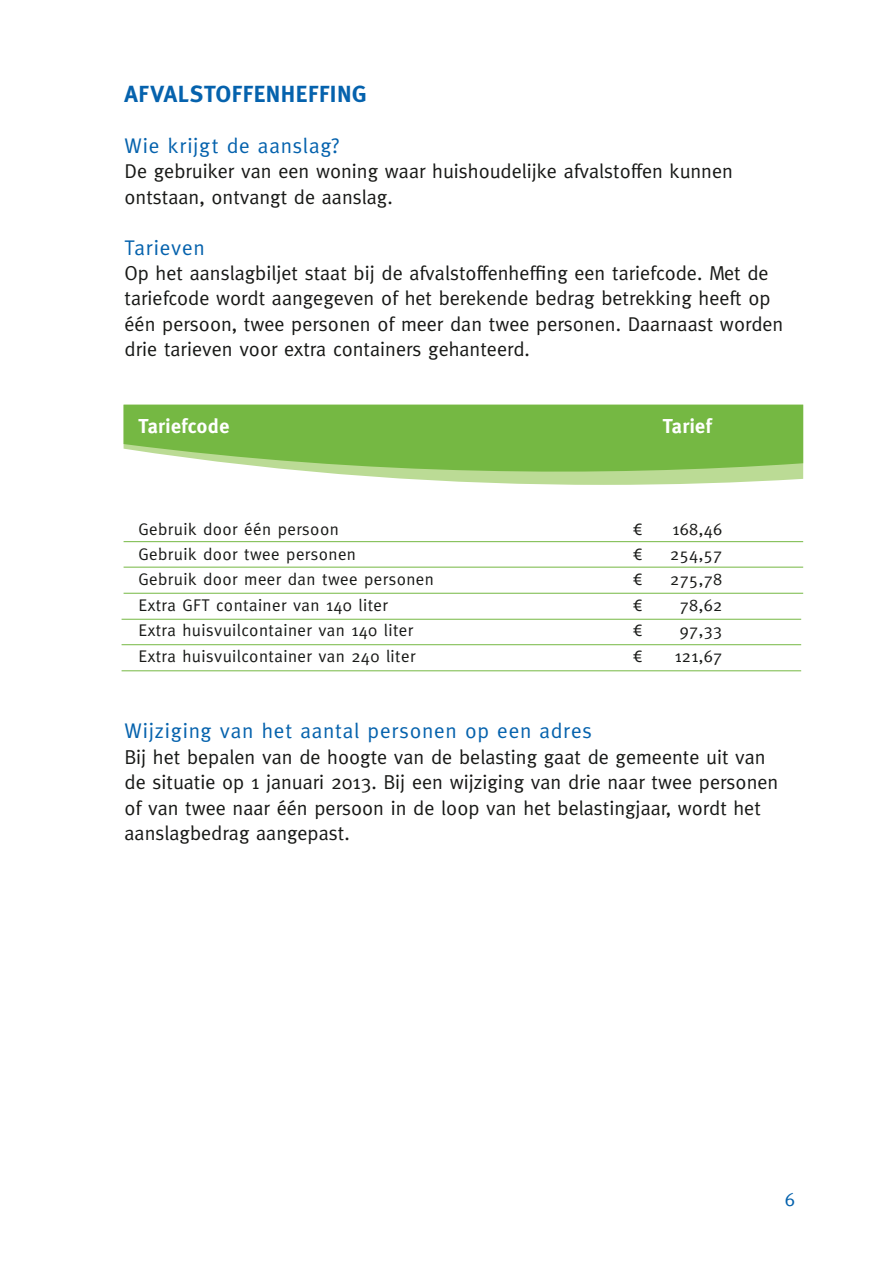
<style>
.page{position:relative;width:893px;height:1263px;background:#fff}
.page>*{position:absolute;margin:0;border:0;box-sizing:border-box;transform-origin:0 0}
.t1{font:700 23.4px "Meta";letter-spacing:.02em;color:#0562ad}
.t2{font:21.15px "Meta";letter-spacing:.035em;color:#0562ad}
.t3{font:20.1px/25.5px "Meta";color:#181917}
.t4{font:700 20.1px "Meta";letter-spacing:.025em;color:#fff}
.t5{font:19.05px "Meta";color:#0562ad}
.t6{font:16.95px "Meta";letter-spacing:.025em;color:#181917}
.t7{font:16.95px "Seravek Basic";color:#181917}
</style>
<div class="page">
<svg style="left:381px;top:477px;width:422px;height:8px;fill:#bbdb95"></svg>
<svg style="left:124px;top:405px;width:679px;height:72px;background:#85c057"></svg>
<hr style="left:124px;top:541px;width:679px;height:1px;background:#75b843">
<hr style="left:124px;top:567px;width:679px;height:1px;background:#75b843">
<hr style="left:124px;top:593px;width:679px;height:1px;background:#75b843">
<hr style="left:122px;top:619px;width:679px;height:1px;background:#75b843">
<hr style="left:122px;top:644px;width:679px;height:1px;background:#75b843">
<hr style="left:122px;top:671px;width:679px;height:1px;background:#75b843">
<p class="t1" style="left:125px;top:84px;width:243px">AFVALSTOFFENHEFFING</p>
<p class="t2" style="left:125px;top:138px;width:216px">Wie krijgt de aanslag?</p>
<p class="t3" style="left:125px;top:160px;width:610px">De gebruiker van een woning waar huishoudelijke afvalstoffen kunnen ontstaan, ontvangt de aanslag.</p>
<p class="t2" style="left:125px;top:239px;width:82px">Tarieven</p>
<p class="t3" style="left:125px;top:262px;width:660px">Op het aanslagbiljet staat bij de afvalstoffenheffing een tariefcode. Met de tariefcode wordt aangegeven of het berekende bedrag betrekking heeft op één persoon, twee personen of meer dan twee personen. Daarnaast worden drie tarieven voor extra containers gehanteerd.</p>
<p class="t4" style="left:139px;top:417px;width:93px">Tariefcode</p>
<p class="t4" style="left:663px;top:417px;width:50px">Tarief</p>
<p class="t6" style="left:139px;top:522px;width:202px">Gebruik door één persoon</p>
<p class="t7" style="left:633px;top:519px;width:12px">€</p>
<p class="t6" style="left:672px;top:522px;width:51px">168,46</p>
<p class="t6" style="left:139px;top:548px;width:219px">Gebruik door twee personen</p>
<p class="t7" style="left:633px;top:544px;width:12px">€</p>
<p class="t6" style="left:670px;top:548px;width:54px">254,57</p>
<p class="t6" style="left:139px;top:573px;width:297px">Gebruik door meer dan twee personen</p>
<p class="t7" style="left:633px;top:570px;width:12px">€</p>
<p class="t6" style="left:670px;top:573px;width:54px">275,78</p>
<p class="t6" style="left:139px;top:599px;width:251px">Extra GFT container van 140 liter</p>
<p class="t7" style="left:633px;top:595px;width:12px">€</p>
<p class="t6" style="left:680px;top:599px;width:44px">78,62</p>
<p class="t6" style="left:139px;top:624px;width:276px">Extra huisvuilcontainer van 140 liter</p>
<p class="t7" style="left:633px;top:621px;width:12px">€</p>
<p class="t6" style="left:680px;top:624px;width:44px">97,33</p>
<p class="t6" style="left:139px;top:650px;width:278px">Extra huisvuilcontainer van 240 liter</p>
<p class="t7" style="left:633px;top:646px;width:12px">€</p>
<p class="t6" style="left:675px;top:650px;width:49px">121,67</p>
<p class="t2" style="left:125px;top:723px;width:469px">Wijziging van het aantal personen op een adres</p>
<p class="t3" style="left:125px;top:745px;width:655px">Bij het bepalen van de hoogte van de belasting gaat de gemeente uit van de situatie op 1 januari 2013. Bij een wijziging van drie naar twee personen of van twee naar één persoon in de loop van het belastingjaar, wordt het aanslagbedrag aangepast.</p>
<p class="t5" style="left:785px;top:1188px;width:12px">6</p>
</div>
